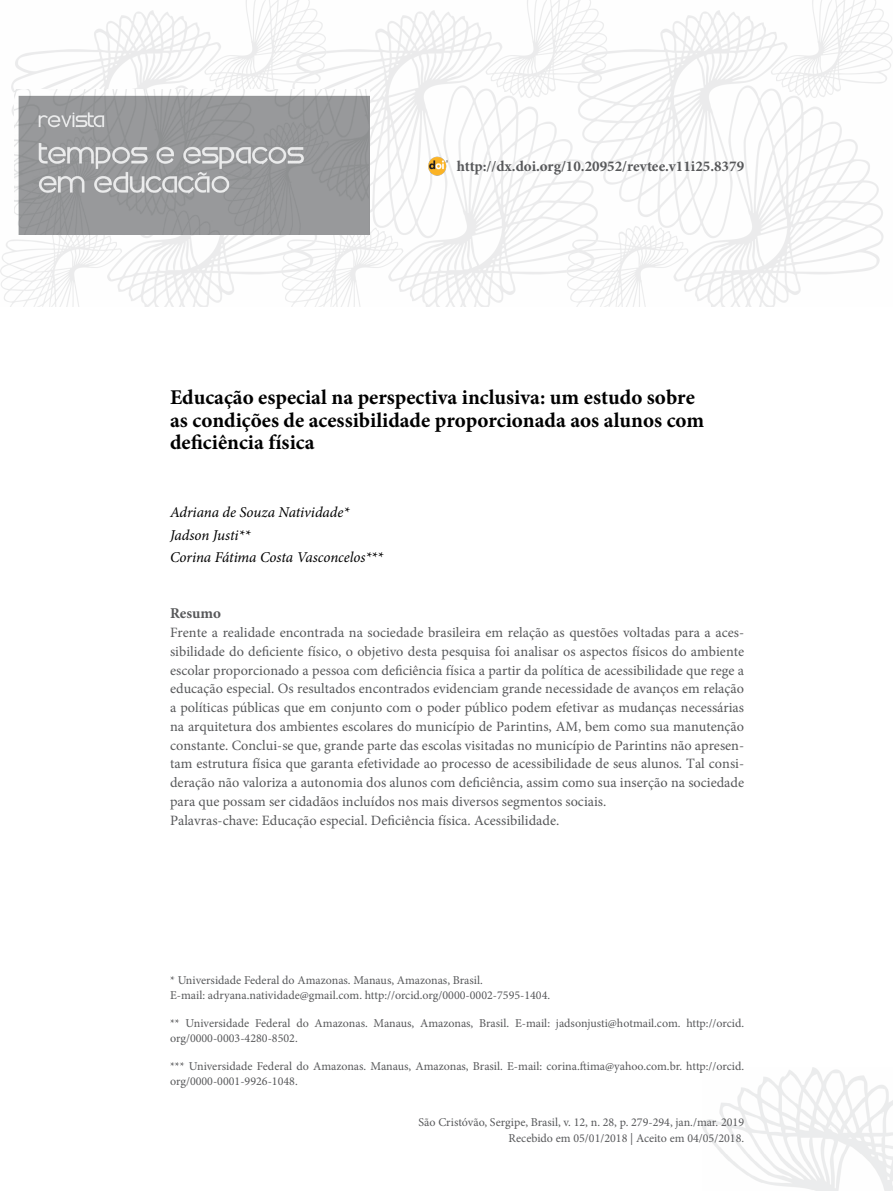
<style>
.page{position:relative;width:893px;height:1191px;background:#fff}
.page>*{position:absolute;margin:0;border:0;box-sizing:border-box;transform-origin:0 0}
.t1{font:700 21px/22.5px "Minion Pro";color:#000}
.t2{font:italic 15px/22.5px "Minion Pro";letter-spacing:-.005em;color:#000}
.t3{font:700 15px "Minion Pro";color:#57585a}
.t4{font:14.25px/18.8px "Minion Pro";color:#57585a}
.t5{font:12px/15px "Minion Pro";color:#57585a}
.s1{color:#fff}
</style>
<div class="page">
<img style="left:702px;top:1068px;width:191px;height:123px">
<img style="left:0;top:0;width:893px;height:306px">
<img style="left:14px;top:90px;width:355px;height:144px">
<img style="left:424px;top:157px;width:30px;height:18px">
<p class="t3" style="left:457px;top:155px;width:289px">http://dx.doi.org/10.20952/revtee.v11i25.8379</p>
<h1 class="t1" style="left:170px;top:386px;width:536px">Educação especial na perspectiva inclusiva: um estudo sobre as condições de acessibilidade proporcionada aos alunos com deficiência física</h1>
<p class="t2" style="left:170px;top:501px;width:222px">Adriana de Souza Natividade*<span class="s1">1<br></span>Jadson Justi**<span class="s1">2<br></span>Corina Fátima Costa Vasconcelos***<span class="s1">3</span></p>
<p class="t3" style="left:170px;top:603px;width:52px">Resumo</p>
<p class="t4" style="left:170px;top:623px;width:576px">Frente a realidade encontrada na sociedade brasileira em relação as questões voltadas para a aces&shy;sibilidade do deficiente físico, o objetivo desta pesquisa foi analisar os aspectos físicos do ambiente escolar proporcionado a pessoa com deficiência física a partir da política de acessibilidade que rege a educação especial. Os resultados encontrados evidenciam grande necessidade de avanços em relação a políticas públicas que em conjunto com o poder público podem efetivar as mudanças necessárias na arquitetura dos ambientes escolares do município de Parintins, AM, bem como sua manutenção constante. Conclui-se que, grande parte das escolas visitadas no município de Parintins não apresen&shy;tam estrutura física que garanta efetividade ao processo de acessibilidade de seus alunos. Tal consi&shy;deração não valoriza a autonomia dos alunos com deficiência, assim como sua inserção na sociedade para que possam ser cidadãos incluídos nos mais diversos segmentos sociais.<br>Palavras-chave: Educação especial. Deficiência física. Acessibilidade.</p>
<p class="t5" style="left:170px;top:973px;width:382px">* Universidade Federal do Amazonas. Manaus, Amazonas, Brasil.<br>E-mail: adryana.natividade@gmail.com. http://orcid.org/0000-0002-7595-1404.</p>
<p class="t5" style="left:170px;top:1015px;width:576px">** Universidade Federal do Amazonas. Manaus, Amazonas, Brasil. E-mail: jadsonjusti@hotmail.com. http://orcid. org/0000-0003-4280-8502.</p>
<p class="t5" style="left:170px;top:1058px;width:575px">*** Universidade Federal do Amazonas. Manaus, Amazonas, Brasil. E-mail: corina.ftima@yahoo.com.br. http://orcid. org/0000-0001-9926-1048.</p>
<p class="t5" style="left:419px;top:1113px;width:327px;line-height:16.5px;text-align:right">São Cristóvão, Sergipe, Brasil, v. 12, n. 28, p. 279-294, jan./mar. 2019<br>Recebido em 05/01/2018 | Aceito em 04/05/2018.</p>
</div>
